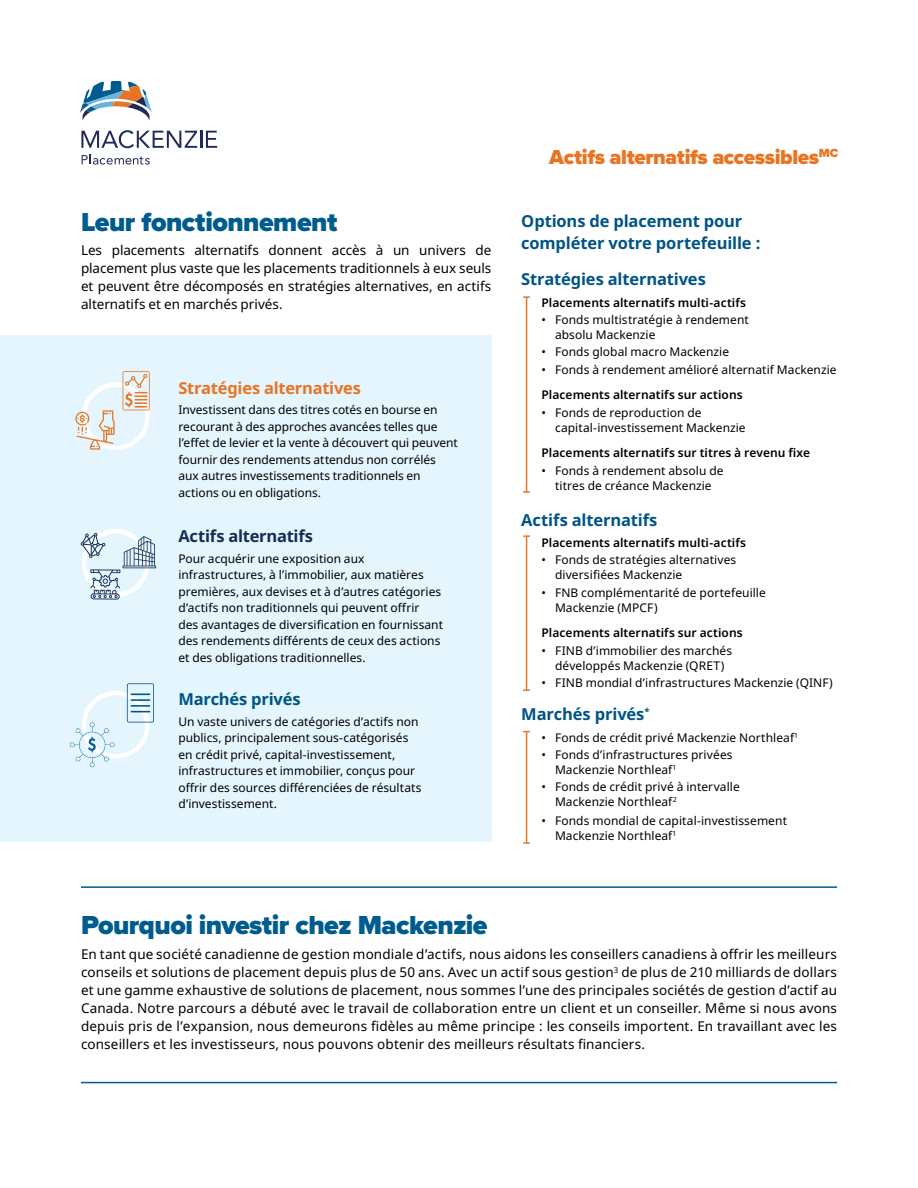
<style>
.page{position:relative;width:918px;height:1188px;background:#fff}
.page>*{position:absolute;margin:0;border:0;box-sizing:border-box;transform-origin:0 0}
.t1{font:900 27px "Proxima Nova";letter-spacing:-.02em;color:#005c8f}
.t2{font:900 21px "Proxima Nova";letter-spacing:-.015em;color:#e87524}
.t3{font:700 16.5px/22.5px "Noto Sans";letter-spacing:-.01em;color:#005486}
.t4{font:700 16.5px "Noto Sans";letter-spacing:-.015em;color:#e87524}
.t5{font:700 16.5px "Noto Sans";letter-spacing:-.015em;color:#142d52}
.body_copy{font:13.5px/18px "Noto Sans";letter-spacing:.01em;color:#000;text-align:justify}
.Body_Copy{font:13.5px/18px "Noto Sans";color:#000;text-align:justify}
.bullets{font:12px/16.5px "Noto Sans";letter-spacing:.005em;color:#000}
.t6{font:600 12px "Noto Sans";letter-spacing:.005em;color:#000}
.last_bullet{font:12px/15px "Noto Sans";letter-spacing:.005em;color:#000;text-align:center}
</style>
<div class="page">
<div style="left:0;top:336px;width:491px;height:506px;background:#e4f5fd"></div>
<div style="left:82px;top:382px;width:68px;height:68px;border:4px solid #fff;border-radius:50%"></div>
<svg style="left:75px;top:410px;width:40px;height:40px"></svg>
<svg style="left:123px;top:371px;width:27px;height:39px"></svg>
<svg style="left:80px;top:533px;width:76px;height:67px"></svg>
<div style="left:82px;top:691px;width:68px;height:68px;border:4px solid #fff;border-radius:50%"></div>
<svg style="left:69px;top:722px;width:46px;height:46px"></svg>
<svg style="left:127px;top:683px;width:27px;height:40px"></svg>
<svg style="left:80px;top:81px;width:72px;height:40px"></svg>
<svg style="left:81px;top:130px;width:136px;height:18px"></svg>
<svg style="left:82px;top:154px;width:68px;height:11px"></svg>
<hr style="left:81px;top:886px;width:756px;height:2px;background:#005c8f">
<hr style="left:81px;top:1082px;width:756px;height:1px;background:#005c8f">
<hr style="left:526px;top:297px;width:1px;height:195px;background:#e57725">
<svg style="left:523px;top:296px;width:7px;height:2px"></svg>
<svg style="left:523px;top:491px;width:7px;height:2px"></svg>
<hr style="left:526px;top:536px;width:1px;height:154px;background:#e57725">
<svg style="left:523px;top:535px;width:7px;height:2px"></svg>
<svg style="left:523px;top:689px;width:7px;height:2px"></svg>
<hr style="left:526px;top:732px;width:1px;height:111px;background:#e57725">
<svg style="left:523px;top:842px;width:7px;height:2px"></svg>
<h2 class="t1" style="left:81px;top:201px;width:258px">Leur fonctionnement</h2>
<p class="Body_Copy" style="left:81px;top:242px;width:412px">Les placements alternatifs donnent accès à un univers de placement plus vaste que les placements traditionnels à eux seuls et peuvent être décomposés en stratégies alternatives, en actifs alternatifs et en marchés privés.</p>
<h3 class="t4" style="left:178px;top:376px;width:184px">Stratégies alternatives</h3>
<p class="bullets" style="left:178px;top:402px;width:281px">Investissent dans des titres cotés en bourse en recourant à des approches avancées telles que l’effet de levier et la vente à découvert qui peuvent fournir des rendements attendus non corrélés aux autres investissements traditionnels en actions ou en obligations.</p>
<h3 class="t5" style="left:178px;top:524px;width:136px">Actifs alternatifs</h3>
<p class="bullets" style="left:178px;top:550px;width:266px">Pour acquérir une exposition aux infrastructures, à l’immobilier, aux matières premières, aux devises et à d’autres catégories d’actifs non traditionnels qui peuvent offrir<br>des avantages de diversification en fournissant des rendements différents de ceux des actions et des obligations traditionnelles.</p>
<h3 class="t3" style="left:178px;top:688px;width:124px">Marchés privés</h3>
<p class="bullets" style="left:178px;top:713px;width:245px">Un vaste univers de catégories d’actifs non publics, principalement sous-catégorisés en crédit privé, capital-investissement, infrastructures et immobilier, conçus pour offrir des sources différenciées de résultats d’investissement.</p>
<h2 class="t2" style="left:549px;top:141px;width:291px">Actifs alternatifs accessibles<sup>MC</sup></h2>
<h3 class="t3" style="left:521px;top:210px;width:241px">Options de placement pour compléter votre portefeuille :</h3>
<h4 class="t3" style="left:521px;top:269px;width:186px">Stratégies alternatives</h4>
<h5 class="t6" style="left:542px;top:294px;width:206px">Placements alternatifs multi-actifs</h5>
<p class="bullets" style="left:555px;top:313px;width:195px;line-height:15px;text-indent:-14px">• Fonds multistratégie à rendement absolu Mackenzie</p>
<p class="bullets" style="left:542px;top:344px;width:189px">• Fonds global macro Mackenzie</p>
<p class="bullets" style="left:542px;top:361px;width:297px">• Fonds à rendement amélioré alternatif Mackenzie</p>
<h5 class="t6" style="left:542px;top:387px;width:203px">Placements alternatifs sur actions</h5>
<p class="bullets" style="left:555px;top:405px;width:192px;line-height:15px;text-indent:-14px">• Fonds de reproduction de capital-investissement Mackenzie</p>
<h5 class="t6" style="left:542px;top:445px;width:270px">Placements alternatifs sur titres à revenu fixe</h5>
<p class="last_bullet" style="left:542px;top:463px;width:183px">• Fonds à rendement absolu de titres de créance Mackenzie</p>
<h4 class="t3" style="left:521px;top:509px;width:138px">Actifs alternatifs</h4>
<h5 class="t6" style="left:542px;top:534px;width:206px">Placements alternatifs multi-actifs</h5>
<p class="bullets" style="left:555px;top:553px;width:183px;line-height:15px;text-indent:-14px">• Fonds de stratégies alternatives diversifiées Mackenzie</p>
<p class="bullets" style="left:555px;top:585px;width:212px;line-height:15px;text-indent:-14px">• FNB complémentarité de portefeuille<br>Mackenzie (MPCF)</p>
<h5 class="t6" style="left:542px;top:625px;width:203px">Placements alternatifs sur actions</h5>
<p class="bullets" style="left:542px;top:643px;width:192px;line-height:15px;text-align:center">• FINB d’immobilier des marchés développés Mackenzie (QRET)</p>
<p class="bullets" style="left:542px;top:674px;width:293px">• FINB mondial d’infrastructures Mackenzie (QINF)</p>
<h4 class="t3" style="left:521px;top:703px;width:130px">Marchés privés<sup>*</sup></h4>
<p class="bullets" style="left:542px;top:729px;width:258px">• Fonds de crédit privé Mackenzie Northleaf<sup>1</sup></p>
<p class="bullets" style="left:555px;top:747px;width:179px;line-height:15px;text-indent:-14px">• Fonds d’infrastructures privées<br>Mackenzie Northleaf<sup>1</sup></p>
<p class="bullets" style="left:555px;top:780px;width:186px;line-height:15px;text-indent:-14px">• Fonds de crédit privé à intervalle<br>Mackenzie Northleaf<sup>2</sup></p>
<p class="bullets" style="left:555px;top:814px;width:233px;line-height:15px;text-indent:-14px">• Fonds mondial de capital-investissement<br>Mackenzie Northleaf<sup>1</sup></p>
<h2 class="t1" style="left:81px;top:905px;width:408px">Pourquoi investir chez Mackenzie</h2>
<p class="body_copy" style="left:81px;top:946px;width:758px">En tant que société canadienne de gestion mondiale d’actifs, nous aidons les conseillers canadiens à offrir les meilleurs conseils et solutions de placement depuis plus de 50 ans. Avec un actif sous gestion<sup>3</sup> de plus de 210 milliards de dollars et une gamme exhaustive de solutions de placement, nous sommes l’une des principales sociétés de gestion d’actif au Canada. Notre parcours a débuté avec le travail de collaboration entre un client et un conseiller. Même si nous avons depuis pris de l’expansion, nous demeurons fidèles au même principe : les conseils importent. En travaillant avec les conseillers et les investisseurs, nous pouvons obtenir des meilleurs résultats financiers.</p>
</div>
